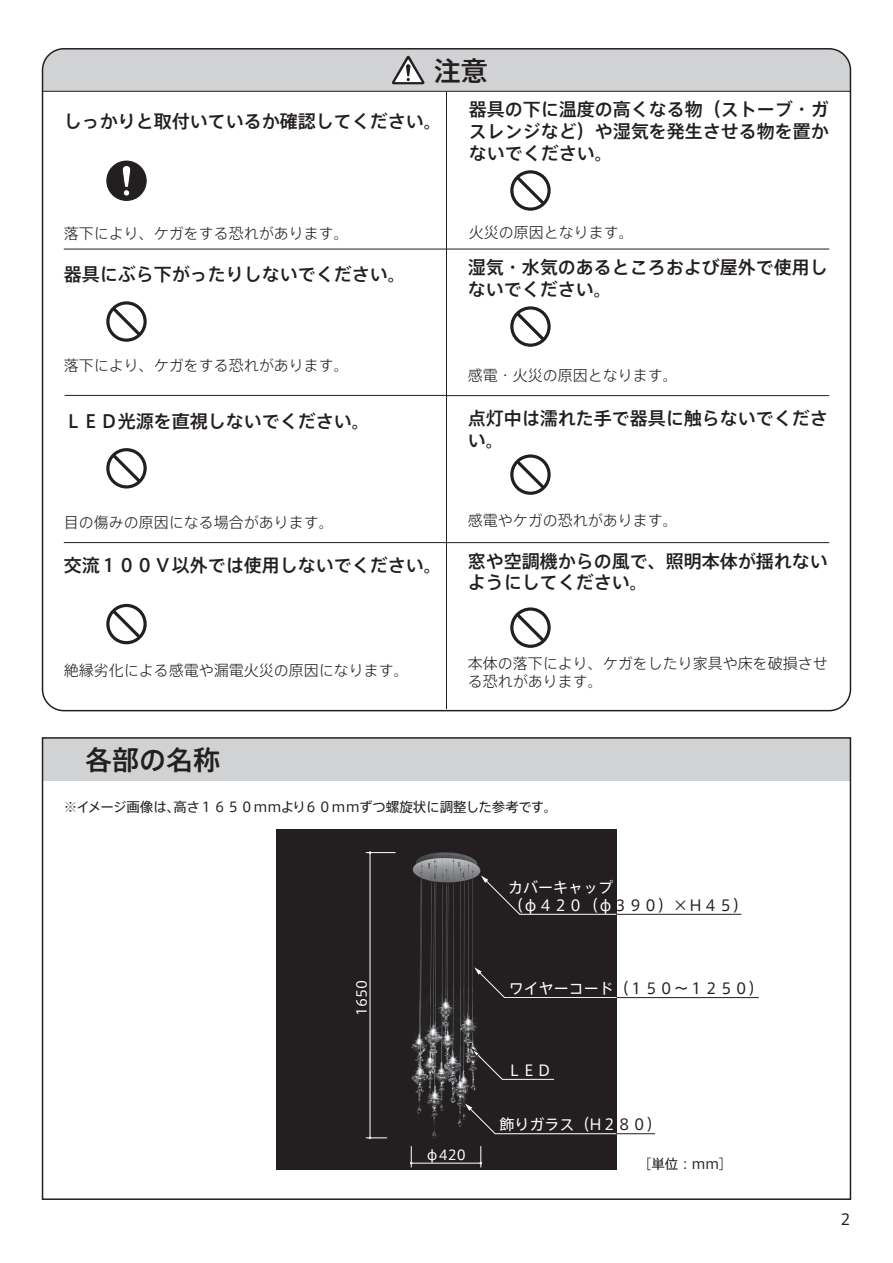
<style>
.page{position:relative;width:893px;height:1263px;background:#fff}
.page>*{position:absolute;margin:0;border:0;box-sizing:border-box;transform-origin:0 0}
.t1{font:500 27px "Axis Std";color:#231f20}
.t2{font:500 18px/21.6px "Axis Std";color:#231f20}
.t3{font:300 15px/18px "Axis Std";color:#231f20}
.t4{font:15px/18px "Axis Std";color:#fff}
.t5{font:15px "Axis Std";color:#231f20}
.t6{font:13.5px "Axis Std";color:#231f20}
.t7{font:13.5px "Axis Std";color:#fff}
.s1{color:#231f20}
.s2{color:#fff}
.s3{color:#252122}
</style>
<div class="page">
<img style="left:276px;top:829px;width:340px;height:340px">
<div style="left:43px;top:738px;width:807px;height:42px;background:#d1d2d4"></div>
<div style="left:42px;top:737px;width:809px;height:463px;border:2px solid #231f20"></div>
<hr style="left:366px;top:852px;width:30px;height:1px;background:#fff">
<hr style="left:370px;top:853px;width:1px;height:285px;background:#fff">
<svg style="left:366px;top:1136px;width:21px;height:3px"></svg>
<hr style="left:411px;top:1163px;width:70px;height:1px;background:#fff">
<svg style="left:410px;top:1146px;width:2px;height:21px"></svg>
<svg style="left:480px;top:1146px;width:2px;height:21px"></svg>
<div style="left:481px;top:875px;width:135px;height:40px;background:#231f20"></div>
<hr style="left:616px;top:914px;width:125px;height:1px;background:#231f20">
<div style="left:465px;top:1103px;width:151px;height:31px;background:#231f20"></div>
<hr style="left:446px;top:91px;width:1px;height:618px;background:#231f20">
<hr style="left:43px;top:91px;width:807px;height:1px;background:#231f20">
<svg style="left:43px;top:49px;width:807px;height:42px;background:#cccdcf"></svg>
<svg style="left:106px;top:301px;width:41px;height:41px"></svg>
<svg style="left:109px;top:305px;width:35px;height:34px"></svg>
<svg style="left:510px;top:170px;width:41px;height:41px"></svg>
<svg style="left:513px;top:173px;width:34px;height:34px"></svg>
<svg style="left:510px;top:306px;width:41px;height:41px"></svg>
<svg style="left:513px;top:310px;width:34px;height:34px"></svg>
<div style="left:106px;top:161px;width:41px;height:40px;background:#231f20;border-radius:50%"></div>
<div style="left:123px;top:190px;width:7px;height:6px;background:#fff;border-radius:50%"></div>
<div style="left:123px;top:190px;width:7px;height:6px;border:1px solid #231f20;border-radius:50%"></div>
<svg style="left:122px;top:166px;width:9px;height:21px"></svg>
<hr style="left:446px;top:249px;width:383px;height:1px;background:#231f20">
<svg style="left:106px;top:604px;width:41px;height:40px"></svg>
<svg style="left:109px;top:607px;width:35px;height:34px"></svg>
<hr style="left:446px;top:395px;width:383px;height:1px;background:#231f20">
<hr style="left:446px;top:542px;width:383px;height:1px;background:#231f20">
<hr style="left:64px;top:249px;width:382px;height:1px;background:#231f20">
<hr style="left:64px;top:542px;width:382px;height:1px;background:#231f20">
<svg style="left:510px;top:454px;width:41px;height:41px"></svg>
<svg style="left:513px;top:458px;width:34px;height:34px"></svg>
<svg style="left:510px;top:607px;width:41px;height:41px"></svg>
<svg style="left:513px;top:611px;width:34px;height:34px"></svg>
<hr style="left:65px;top:395px;width:382px;height:1px;background:#231f20">
<svg style="left:106px;top:448px;width:41px;height:40px"></svg>
<svg style="left:109px;top:451px;width:35px;height:34px"></svg>
<hr style="left:616px;top:1133px;width:39px;height:1px;background:#231f20">
<svg style="left:471px;top:1048px;width:83px;height:32px;background:#2d2a2b"></svg>
<div style="left:474px;top:967px;width:143px;height:31px;background:#231f20"></div>
<hr style="left:617px;top:997px;width:142px;height:1px;background:#231f20">
<h1 class="t1" style="left:434px;top:50px;width:55px">注意</h1>
<p class="t2" style="left:64px;top:110px;width:379px">しっかりと取付いているか確認してください。</p>
<p class="t3" style="left:64px;top:223px;width:286px">落下により、ケガをする恐れがあります。</p>
<p class="t2" style="left:64px;top:262px;width:344px">器具にぶら下がったりしないでください。</p>
<p class="t3" style="left:64px;top:355px;width:286px">落下により、ケガをする恐れがあります。</p>
<p class="t2" style="left:64px;top:409px;width:307px">ＬＥＤ光源を直視しないでください。</p>
<p class="t3" style="left:64px;top:512px;width:271px">目の傷みの原因になる場合があります。</p>
<p class="t2" style="left:64px;top:553px;width:380px">交流１００Ｖ以外では使用しないでください。</p>
<p class="t3" style="left:64px;top:661px;width:347px">絶縁劣化による感電や漏電火災の原因になります。</p>
<h1 class="t1" style="left:85px;top:739px;width:136px">各部の名称</h1>
<p class="t2" style="left:469px;top:98px;width:362px;text-align:justify">器具の下に温度の高くなる物（ストーブ・ガスレンジなど）や湿気を発生させる物を置かないでください。</p>
<p class="t3" style="left:469px;top:222px;width:166px">火災の原因となります。</p>
<p class="t2" style="left:468px;top:255px;width:362px">湿気・水気のあるところおよび屋外で使用しないでください。</p>
<p class="t3" style="left:468px;top:366px;width:211px">感電・火災の原因となります。</p>
<p class="t2" style="left:468px;top:406px;width:362px">点灯中は濡れた手で器具に触らないでください。</p>
<p class="t3" style="left:468px;top:511px;width:211px">感電やケガの恐れがあります。</p>
<p class="t2" style="left:468px;top:549px;width:362px">窓や空調機からの風で、照明本体が揺れないようにしてください。</p>
<p class="t3" style="left:468px;top:653px;width:362px">本体の落下により、ケガをしたり家具や床を破損させる恐れがあります。</p>
<p class="t6" style="left:64px;top:797px;width:495px">※イメージ画像は、高さ１６５０mmより６０mmずつ螺旋状に調整した参考です。</p>
<p class="t4" style="left:508px;top:877px;width:241px">カバーキャップ<br>（φ４２０（φ<span class="s1">３９０）×Ｈ４５）</span></p>
<p class="t7" style="left:352px;top:1016px;width:38px;rotate:-90deg">1650</p>
<p class="t7" style="left:425px;top:1145px;width:42px">φ420</p>
<p class="t5" style="left:509px;top:977px;width:256px"><span class="s2">ワイヤーコード</span>（１５０～１２５０）</p>
<p class="t4" style="left:507px;top:1060px;width:46px">ＬＥＤ</p>
<p class="t4" style="left:499px;top:1114px;width:164px">飾りガラス（H２<span class="s3">８０）</span></p>
<p class="t6" style="left:638px;top:1153px;width:96px">［単位：ｍｍ］</p>
<p class="t5" style="left:840px;top:1208px;width:12px">2</p>
</div>
